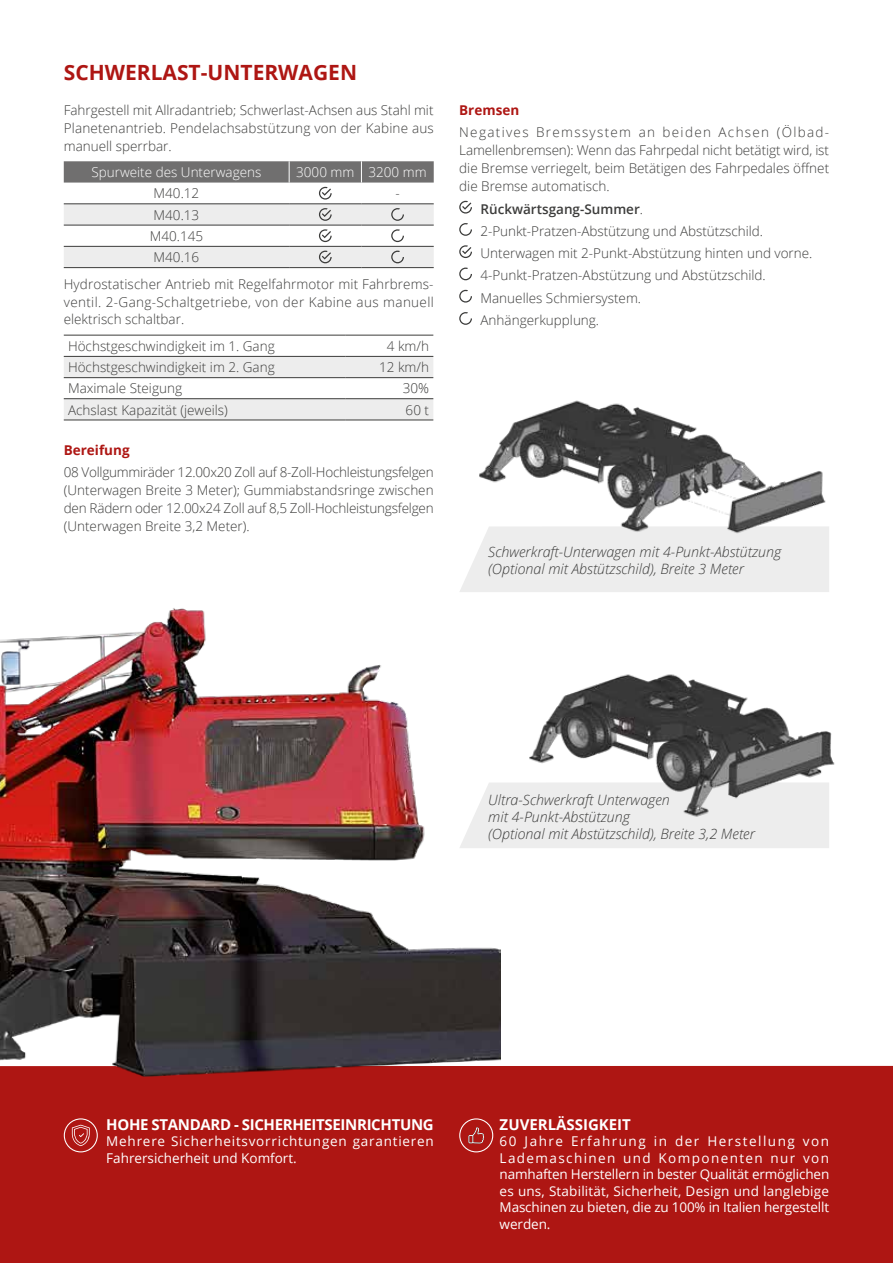
<style>
.page{position:relative;width:893px;height:1263px;background:#fff}
.page>*{position:absolute;margin:0;border:0;box-sizing:border-box;transform-origin:0 0}
.t1{font:700 21px "Open Sans";color:#ae1613}
.t2{font:700 15px "Open Sans";letter-spacing:-.02em;color:#fff}
.t3{font:700 15px "Open Sans";color:#fff}
.t4{font:italic 300 14.25px/17.1px "Open Sans";color:#3c3c3b}
.t5{font:300 13.5px/18px "Open Sans";color:#3c3c3b;text-align:justify}
.t6{font:13.5px/16.5px "Open Sans";color:#fff;text-align:justify}
.t7{font:13.5px/16.5px "Open Sans";letter-spacing:.06em;color:#fff}
.t8{font:300 13.5px "Open Sans";color:#fff}
.t9{font:700 13.5px "Open Sans";color:#ae1613}
.s1{font-weight:600}
</style>
<div class="page">
<div style="left:0;top:1066px;width:893px;height:197px;background:#ae1613"></div>
<div style="left:501px;top:540px;width:328px;height:52px;background:#ededed"></div>
<svg style="left:501px;top:783px;width:13px;height:65px"></svg>
<img style="left:501px;top:400px;width:328px;height:140px">
<img style="left:514px;top:674px;width:321px;height:174px">
<img style="left:0;top:161px;width:501px;height:992px">
<h1 class="t1" style="left:64px;top:57px;width:295px">SCHWERLAST-UNTERWAGEN</h1>
<p class="t5" style="left:64px;top:101px;width:372px">Fahrgestell mit Allradantrieb; Schwerlast-Achsen aus Stahl mit Planetenantrieb. Pendelachsabstützung von der Kabine aus manuell sperrbar.</p>
<p class="t8" style="left:91px;top:163px;width:172px">Spurweite des Unterwagens</p>
<p class="t8" style="left:296px;top:163px;width:132px">3000 mm 3200 mm</p>
<p class="t5" style="left:154px;top:184px;width:47px">M40.12</p>
<p class="t5" style="left:395px;top:184px;width:6px">-</p>
<p class="t5" style="left:150px;top:204px;width:55px;line-height:21.3px;text-align:left">M40.13<br>M40.145<br>M40.16</p>
<p class="t5" style="left:64px;top:274px;width:372px">Hydrostatischer Antrieb mit Regelfahrmotor mit Fahrbrems&shy;ventil. 2-Gang-Schaltgetriebe, von der Kabine aus manuell elektrisch schaltbar.</p>
<p class="t5" style="left:68px;top:337px;width:208px">Höchstgeschwindigkeit im 1. Gang</p>
<p class="t5" style="left:387px;top:337px;width:44px">4 km/h</p>
<p class="t5" style="left:68px;top:358px;width:208px">Höchstgeschwindigkeit im 2. Gang</p>
<p class="t5" style="left:379px;top:358px;width:51px">12 km/h</p>
<p class="t5" style="left:68px;top:379px;width:116px">Maximale Steigung</p>
<p class="t5" style="left:403px;top:379px;width:28px">30%</p>
<p class="t5" style="left:68px;top:400px;width:161px">Achslast Kapazität (jeweils)</p>
<p class="t5" style="left:406px;top:400px;width:25px">60 t</p>
<p class="t9" style="left:64px;top:440px;width:67px">Bereifung</p>
<p class="t5" style="left:64px;top:463px;width:371px">08 Vollgummiräder 12.00x20 Zoll auf 8-Zoll-Hochleistungsfelgen (Unterwagen Breite 3 Meter); Gummiabstandsringe zwischen den Rädern oder 12.00x24 Zoll auf 8,5 Zoll-Hochleistungsfelgen (Unterwagen Breite 3,2 Meter).</p>
<p class="t9" style="left:459px;top:101px;width:61px">Bremsen</p>
<p class="t5" style="left:459px;top:123px;width:371px">Negatives Bremssystem an beiden Achsen (Ölbad-Lamellenbremsen): Wenn das Fahrpedal nicht betätigt wird, ist die Bremse verriegelt, beim Betätigen des Fahrpedales öffnet die Bremse automatisch.</p>
<p class="t5" style="left:480px;top:197px;width:333px;line-height:22.2px;text-align:left"><span class="s1">Rückwärtsgang-Summer</span>.<br>2-Punkt-Pratzen-Abstützung und Abstützschild.<br>Unterwagen mit 2-Punkt-Abstützung hinten und vorne.<br>4-Punkt-Pratzen-Abstützung und Abstützschild.<br>Manuelles Schmiersystem.<br>Anhängerkupplung.</p>
<p class="t4" style="left:488px;top:543px;width:295px">Schwerkraft-Unterwagen mit 4-Punkt-Abstützung (Optional mit Abstützschild), Breite 3 Meter</p>
<p class="t4" style="left:488px;top:791px;width:268px">Ultra-Schwerkraft Unterwagen<br>mit 4-Punkt-Abstützung<br>(Optional mit Abstützschild), Breite 3,2 Meter</p>
<p class="t2" style="left:106px;top:1114px;width:329px">HOHE STANDARD - SICHERHEITSEINRICHTUNG</p>
<p class="t7" style="left:106px;top:1133px;width:329px">Mehrere Sicherheitsvorrichtungen garantieren<br>Fahrersicherheit und Komfort.</p>
<p class="t3" style="left:500px;top:1114px;width:133px">ZUVERLÄSSIGKEIT</p>
<p class="t6" style="left:500px;top:1133px;width:331px">60 Jahre Erfahrung in der Herstellung von Lademaschinen und Komponenten nur von namhaften Herstellern in bester Qualität ermöglichen es uns, Stabilität, Sicherheit, Design und langlebige Maschinen zu bieten, die zu 100% in Italien hergestellt werden.</p>
</div>
